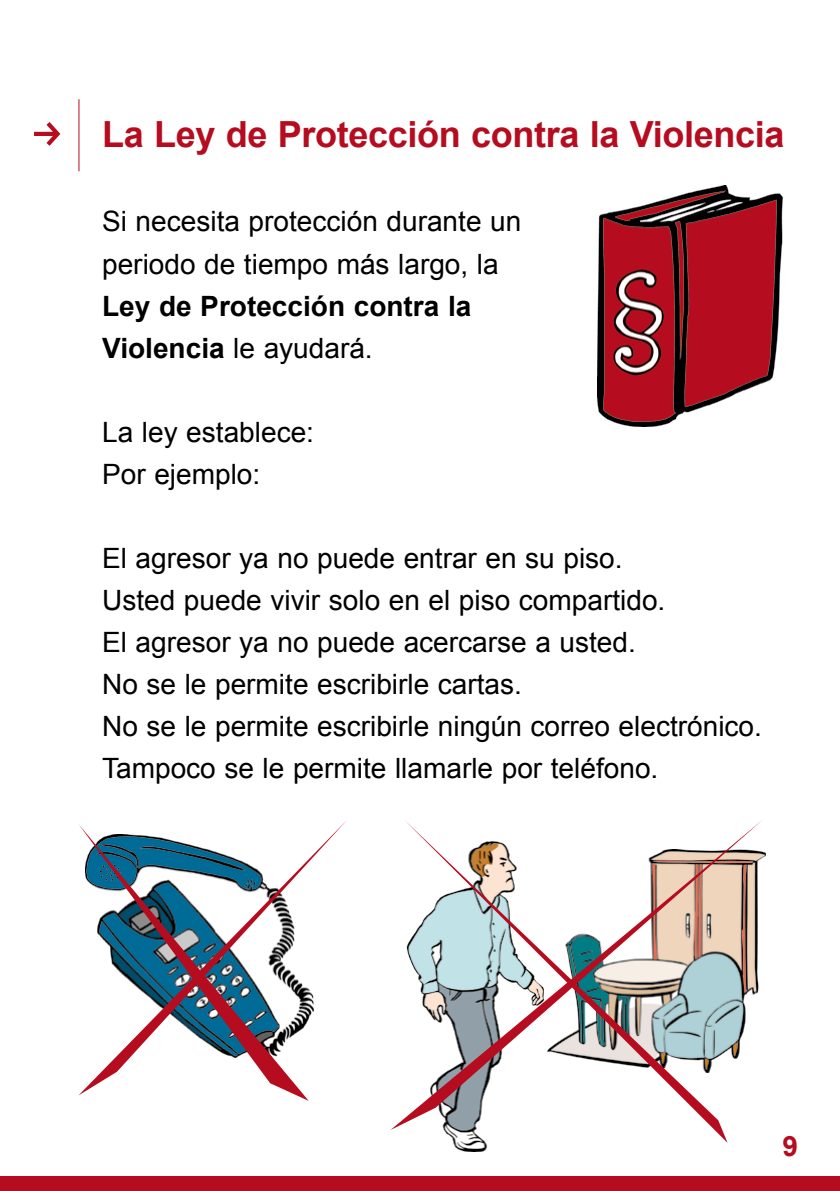
<style>
.page{position:relative;width:840px;height:1191px;background:#fff}
.page>*{position:absolute;margin:0;border:0;box-sizing:border-box;transform-origin:0 0}
.t1{font:700 36px "Arial";letter-spacing:-.01em;color:#b60c1f}
.t2{font:28px/42px "Arial";color:#000}
.t3{font:700 28px/42px "Arial";color:#000}
.t4{font:700 28px "Arial";color:#b60c1f}
.s1{font-weight:400}
</style>
<div class="page">
<svg style="left:34px;top:122px;width:26px;height:24px"></svg>
<hr style="left:78px;top:99px;width:1px;height:72px;background:#b60c1f">
<img style="left:597px;top:186px;width:185px;height:240px">
<img style="left:453px;top:1143px;width:35px;height:8px">
<svg style="left:79px;top:820px;width:268px;height:275px"></svg>
<svg style="left:390px;top:821px;width:372px;height:309px"></svg>
<div style="left:0;top:1176px;width:839px;height:15px;background:#b60c1f"></div>
<p class="t1" style="left:102px;top:111px;width:683px">La Ley de Protección contra la Violencia</p>
<p class="t2" style="left:102px;top:201px;width:420px">Si necesita protección durante un periodo de tiempo más largo, la</p>
<p class="t3" style="left:102px;top:286px;width:370px">Ley de Protección contra la<br>Violencia <span class="s1">le ayudará.</span></p>
<p class="t2" style="left:102px;top:411px;width:213px">La ley establece:<br>Por ejemplo:</p>
<p class="t2" style="left:102px;top:537px;width:661px">El agresor ya no puede entrar en su piso.<br>Usted puede vivir solo en el piso compartido.<br>El agresor ya no puede acercarse a usted.<br>No se le permite escribirle cartas.<br>No se le permite escribirle ningún correo electrónico.<br>Tampoco se le permite llamarle por teléfono.</p>
<p class="t4" style="left:782px;top:1127px;width:17px">9</p>
</div>
